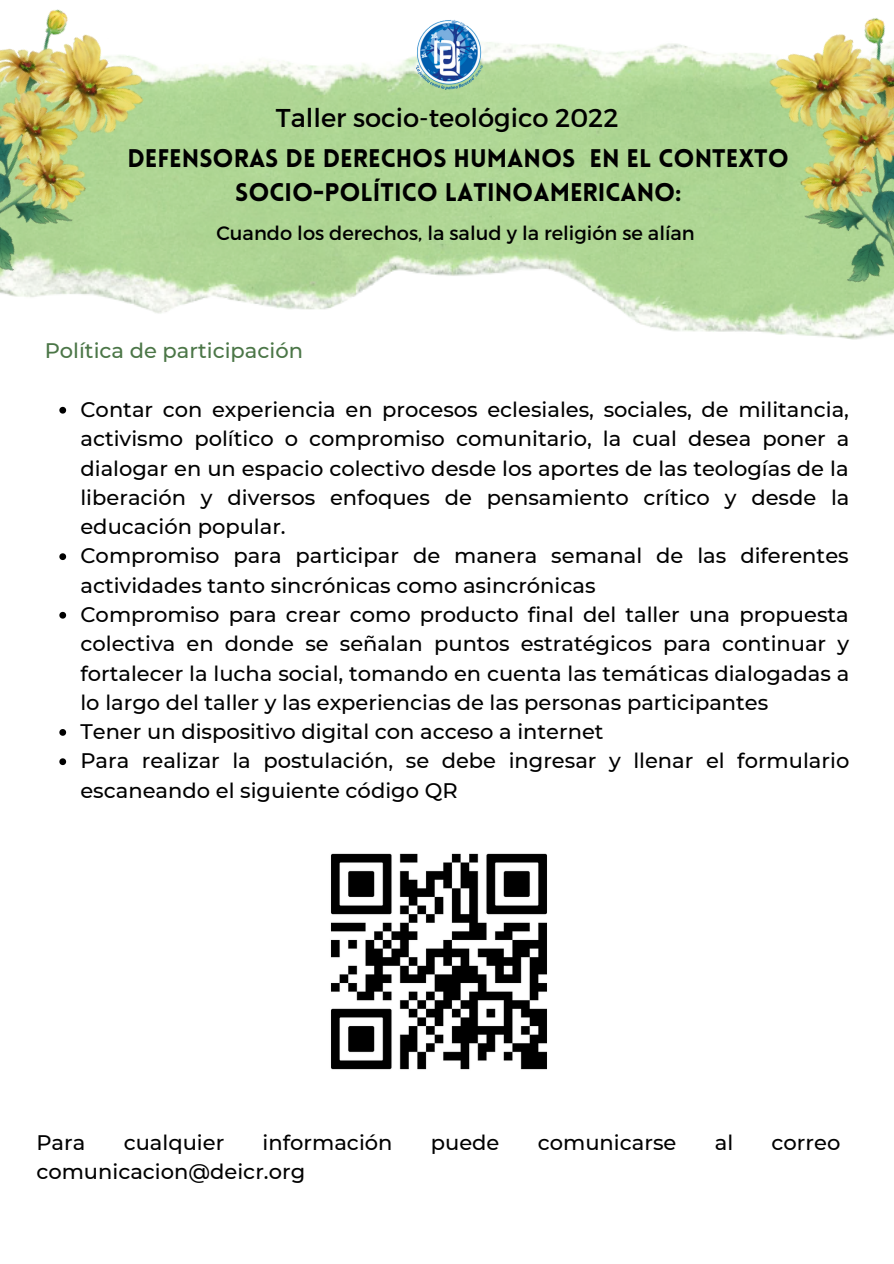
<style>
.page{position:relative;width:894px;height:1264px;background:#fff}
.page>*{position:absolute;margin:0;border:0;box-sizing:border-box;transform-origin:0 0}
.t1{font:25.8px "Montserrat";color:#000}
.t2{font:900 24.9px/33.8px "Lovelo";color:#000;text-align:center}
.t3{font:500 21px/29.2px "Montserrat";color:#000;text-align:justify}
.t4{font:500 21px "Montserrat";color:#4b7647}
.t5{font:19.35px "Montserrat";color:#000}
</style>
<div class="page">
<img style="left:219px;top:19px;width:674px;height:320px">
<img style="left:0;top:9px;width:219px;height:305px">
<img style="left:416px;top:20px;width:66px;height:69px">
<img style="left:698px;top:18px;width:195px;height:299px">
<img style="left:331px;top:853px;width:216px;height:217px">
<svg style="left:59px;top:407px;width:7px;height:6px"></svg>
<svg style="left:59px;top:553px;width:7px;height:7px"></svg>
<svg style="left:59px;top:612px;width:7px;height:6px"></svg>
<svg style="left:59px;top:729px;width:7px;height:6px"></svg>
<svg style="left:59px;top:758px;width:7px;height:7px"></svg>
<p class="t1" style="left:276px;top:101px;width:344px">Taller socio-teológico 2022</p>
<p class="t2" style="left:127px;top:144px;width:663px">DEFENSORAS DE DERECHOS HUMANOS EN EL CONTEXTO<br>SOCIO-POLÍTICO LATINOAMERICANO:</p>
<p class="t5" style="left:216px;top:221px;width:480px">Cuando los derechos, la salud y la religión se alían</p>
<p class="t4" style="left:45px;top:338px;width:260px">Política de participación</p>
<p class="t3" style="left:80px;top:395px;width:770px">Contar con experiencia en procesos eclesiales, sociales, de militancia, activismo político o compromiso comunitario, la cual desea poner a dialogar en un espacio colectivo desde los aportes de las teologías de la liberación y diversos enfoques de pensamiento crítico y desde la educación popular.</p>
<p class="t3" style="left:80px;top:541px;width:769px">Compromiso para participar de manera semanal de las diferentes actividades tanto sincrónicas como asincrónicas</p>
<p class="t3" style="left:80px;top:600px;width:770px">Compromiso para crear como producto final del taller una propuesta colectiva en donde se señalan puntos estratégicos para continuar y fortalecer la lucha social, tomando en cuenta las temáticas dialogadas a lo largo del taller y las experiencias de las personas participantes</p>
<p class="t3" style="left:80px;top:717px;width:524px">Tener un dispositivo digital con acceso a internet</p>
<p class="t3" style="left:80px;top:746px;width:770px">Para realizar la postulación, se debe ingresar y llenar el formulario escaneando el siguiente código QR</p>
<p class="t3" style="left:36px;top:1127px;width:50px">Para</p>
<p class="t3" style="left:124px;top:1127px;width:102px">cualquier</p>
<p class="t3" style="left:262px;top:1127px;width:131px">información</p>
<p class="t3" style="left:431px;top:1127px;width:70px">puede</p>
<p class="t3" style="left:537px;top:1127px;width:140px">comunicarse</p>
<p class="t3" style="left:714px;top:1127px;width:20px">al</p>
<p class="t3" style="left:771px;top:1127px;width:70px">correo</p>
<p class="t3" style="left:36px;top:1157px;width:270px">comunicacion@deicr.org</p>
</div>
